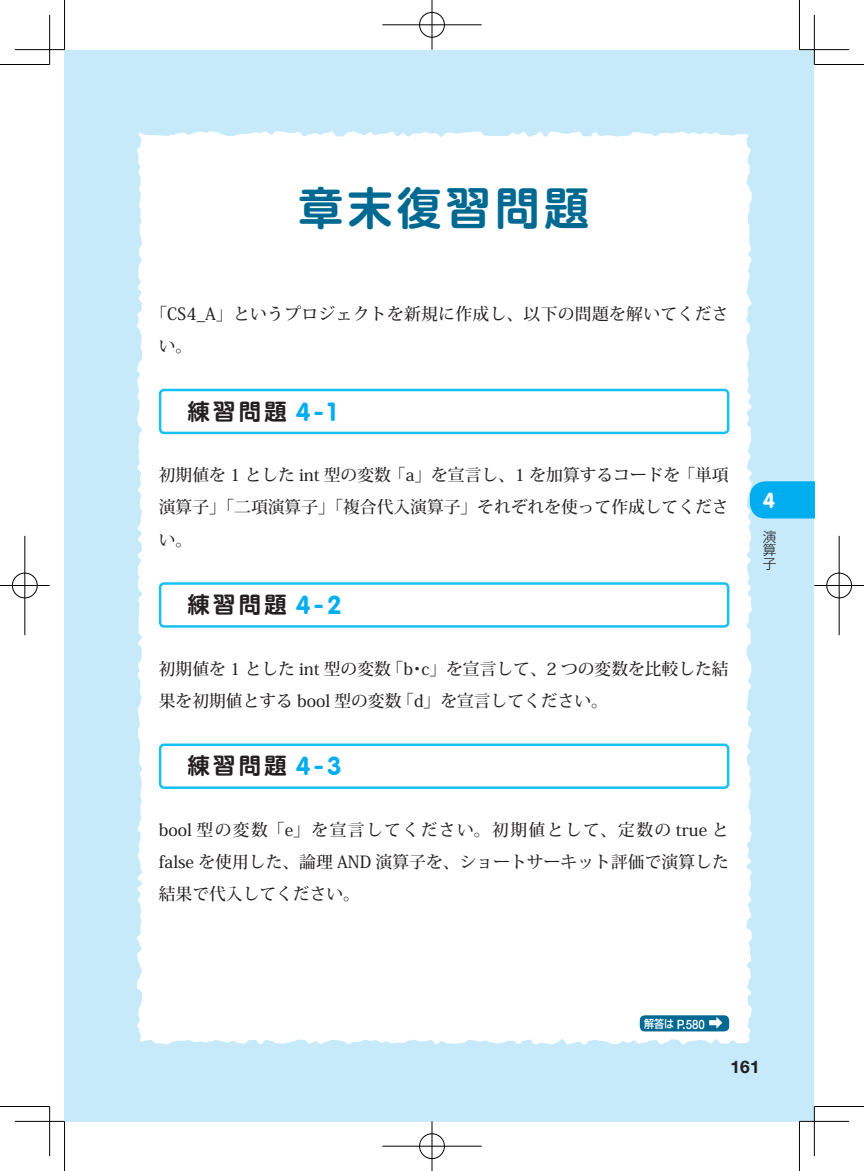
<style>
.page{position:relative;width:864px;height:1171px;background:#fff}
.page>*{position:absolute;margin:0;border:0;box-sizing:border-box;transform-origin:0 0}
.t1{font:700 44.62px "Shin M Go Pro De";letter-spacing:.1em;color:#006991}
.t2{font:700 22.4px "Shin M Go Pro De";letter-spacing:.15em;color:#231f20}
.t3{font:700 21.35px "Balloon";color:#fff}
.t4{font:700 17.32px "Helvetica Neue LT Std";color:#231f20}
.t5{font:500 16.8px/32.2px "Koz Min Pro";color:#231f20;text-align:justify}
.t6{font:500 16.8px/32.2px "Koz Min Pro";letter-spacing:.02em;color:#231f20}
.t7{font:300 13.65px/13.7px "Shin M Go Pro";color:#231f20;text-align:justify}
.t8{font:500 12.78px "Helvetica Neue LT Std";color:#fff;scale:.9 1}
.s1{font-family:"Balloon";font-size:25.72px;color:#00aeef}
.s2{font-family:"Shin Go Pro";font-size:11.2px}
</style>
<div class="page">
<div style="left:64px;top:50px;width:750px;height:1071px;background:#c6eafa"></div>
<div style="left:137px;top:131px;width:614px;height:913px;background:#fff"></div>
<svg style="left:749px;top:481px;width:65px;height:37px"></svg>
<div style="left:639px;top:1015px;width:89px;height:16px;background:#006991;border-radius:5px"></div>
<svg style="left:709px;top:1017px;width:13px;height:11px"></svg>
<div style="left:159px;top:389px;width:570px;height:45px;border:2px solid #15c0f2;border-radius:4px"></div>
<div style="left:159px;top:582px;width:570px;height:46px;border:2px solid #15c0f2;border-radius:4px"></div>
<div style="left:159px;top:743px;width:570px;height:46px;border:2px solid #15c0f2;border-radius:4px"></div>
<hr style="left:0;top:64px;width:50px;height:1px;background:#000">
<hr style="left:814px;top:64px;width:49px;height:1px;background:#000">
<hr style="left:0;top:1106px;width:50px;height:1px;background:#000">
<hr style="left:814px;top:1106px;width:49px;height:1px;background:#000">
<hr style="left:64px;top:0;width:1px;height:50px;background:#000">
<hr style="left:64px;top:1121px;width:1px;height:50px;background:#000">
<hr style="left:798px;top:0;width:1px;height:50px;background:#000">
<hr style="left:798px;top:1121px;width:1px;height:50px;background:#000">
<hr style="left:15px;top:49px;width:49px;height:1px;background:#000">
<hr style="left:799px;top:49px;width:49px;height:1px;background:#000">
<hr style="left:15px;top:1121px;width:49px;height:1px;background:#000">
<hr style="left:799px;top:1121px;width:49px;height:1px;background:#000">
<hr style="left:49px;top:15px;width:1px;height:49px;background:#000">
<hr style="left:49px;top:1106px;width:1px;height:50px;background:#000">
<hr style="left:813px;top:15px;width:1px;height:49px;background:#000">
<hr style="left:813px;top:1106px;width:1px;height:50px;background:#000">
<div style="left:419px;top:12px;width:26px;height:26px;border:1px solid #fff;border-radius:50%"></div>
<hr style="left:382px;top:24px;width:99px;height:1px;background:#fff">
<div style="left:419px;top:12px;width:25px;height:25px;border:1px solid #000;border-radius:50%"></div>
<hr style="left:382px;top:25px;width:99px;height:1px;background:#000">
<hr style="left:431px;top:0;width:1px;height:50px;background:#000">
<div style="left:419px;top:1133px;width:26px;height:26px;border:1px solid #fff;border-radius:50%"></div>
<hr style="left:382px;top:1145px;width:99px;height:1px;background:#fff">
<div style="left:419px;top:1133px;width:25px;height:25px;border:1px solid #000;border-radius:50%"></div>
<hr style="left:382px;top:1146px;width:99px;height:1px;background:#000">
<hr style="left:431px;top:1121px;width:1px;height:50px;background:#000">
<div style="left:12px;top:572px;width:26px;height:26px;border:1px solid #fff;border-radius:50%"></div>
<hr style="left:24px;top:536px;width:1px;height:99px;background:#fff">
<div style="left:12px;top:573px;width:25px;height:25px;border:1px solid #000;border-radius:50%"></div>
<hr style="left:0;top:585px;width:50px;height:1px;background:#000">
<hr style="left:25px;top:536px;width:1px;height:99px;background:#000">
<div style="left:825px;top:572px;width:26px;height:26px;border:1px solid #fff;border-radius:50%"></div>
<div style="left:826px;top:573px;width:25px;height:25px;border:1px solid #000;border-radius:50%"></div>
<hr style="left:814px;top:585px;width:49px;height:1px;background:#000">
<hr style="left:838px;top:536px;width:1px;height:99px;background:#000">
<h1 class="t1" style="left:298px;top:172px;width:292px">章末復習問題</h1>
<p class="t6" style="left:159px;top:297px;width:571px;text-indent:-8px">「CS4_A」というプロジェクトを新規に作成し、以下の問題を解いてください。</p>
<h2 class="t2" style="left:187px;top:393px;width:151px">練習問題 <span class="s1">4-1</span></h2>
<p class="t5" style="left:159px;top:458px;width:571px">初期値を 1 とした int 型の変数「a」を宣言し、1 を加算するコードを「単項演算子」「二項演算子」「複合代入演算子」それぞれを使って作成してください。</p>
<h2 class="t2" style="left:187px;top:586px;width:156px">練習問題 <span class="s1">4-2</span></h2>
<p class="t5" style="left:159px;top:652px;width:571px">初期値を 1 とした int 型の変数「b・c」を宣言して、2 つの変数を比較した結果を初期値とする bool 型の変数「d」を宣言してください。</p>
<h2 class="t2" style="left:187px;top:747px;width:156px">練習問題 <span class="s1">4-3</span></h2>
<p class="t5" style="left:159px;top:813px;width:571px">bool 型の変数「e」を宣言してください。初期値として、定数の true とfalse を使用した、論理 AND 演算子を、ショートサーキット評価で演算した結果で代入してください。</p>
<p class="t3" style="left:762px;top:488px;width:14px">4</p>
<p class="t7" style="left:762px;top:528px;width:15px">演算子</p>
<p class="t8" style="left:643px;top:1016px;width:69px"><span class="s2">解答は</span> P.580</p>
<p class="t4" style="left:730px;top:1055px;width:31px">161</p>
</div>
